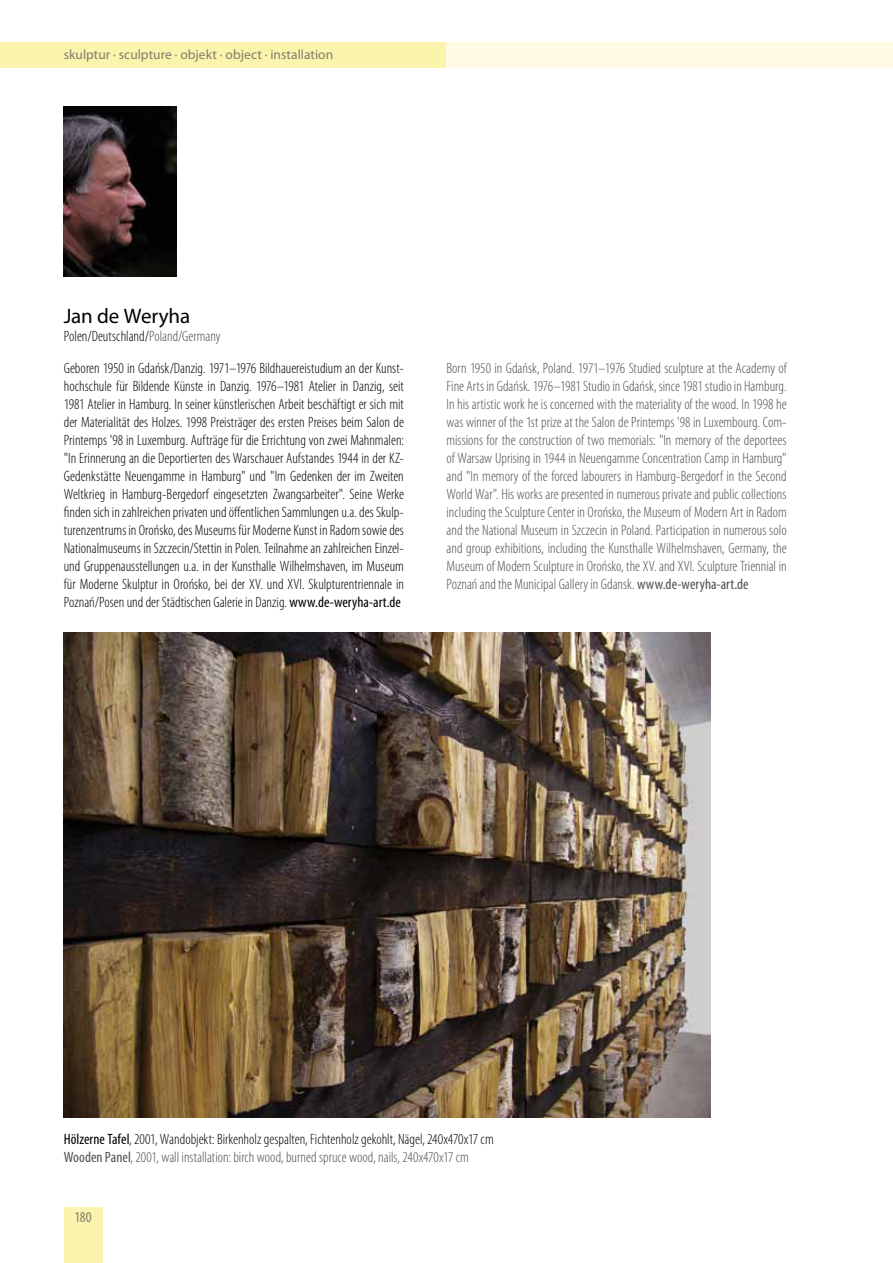
<style>
.page{position:relative;width:893px;height:1263px;background:#fff}
.page>*{position:absolute;margin:0;border:0;box-sizing:border-box;transform-origin:0 0}
.t1{font:21px "Myriad Pro";letter-spacing:-.01em;color:#000}
.t2{font:300 condensed 15px/18px "Myriad Pro";color:#000}
.t3{font:300 condensed 15px/18px "Myriad Pro";color:#504f53;text-align:justify}
.t4{font:condensed 15px "Myriad Pro";color:#847c6a}
.t5{font:13.5px "Myriad Pro";color:#847c6a}
.s1{color:#504f53}
.s2{font-weight:400}
.s3{font-weight:400;color:#504f53}
</style>
<div class="page">
<div style="left:0;top:43px;width:446px;height:25px;background:#fbf4ad"></div>
<div style="left:64px;top:1208px;width:38px;height:55px;background:#fbf4ad"></div>
<div style="left:446px;top:43px;width:447px;height:25px;background:#fefae3"></div>
<img style="left:64px;top:633px;width:646px;height:485px">
<img style="left:64px;top:106px;width:113px;height:170px">
<p class="t5" style="left:64px;top:46px;width:271px">skulptur · sculpture · objekt · object · installation</p>
<h1 class="t1" style="left:64px;top:303px;width:128px">Jan de Weryha</h1>
<p class="t2" style="left:64px;top:321px;width:342px;line-height:31.5px">Polen/Deutschland/<span class="s1">Poland/Germany<br></span>Geboren 1950 in Gdańsk/Danzig. 1971–1976 Bildhauereistudium an der Kunst-</p>
<p class="t2" style="left:64px;top:377px;width:342px;text-align:justify">hochschule für Bildende Künste in Danzig. 1976–1981 Atelier in Danzig, seit 1981 Atelier in Hamburg. In seiner künstlerischen Arbeit beschäftigt er sich mit der Materialität des Holzes. 1998 Preisträger des ersten Preises beim Salon de Printemps '98 in Luxemburg. Aufträge für die Errichtung von zwei Mahnmalen: "In Erinnerung an die Deportierten des Warschauer Aufstandes 1944 in der KZ-Gedenkstätte Neuengamme in Hamburg" und "Im Gedenken der im Zweiten Weltkrieg in Hamburg-Bergedorf eingesetzten Zwangsarbeiter". Seine Werke finden sich in zahlreichen privaten und öffentlichen Sammlungen u.a. des Skulp&shy;turenzentrums in Orońsko, des Museums für Moderne Kunst in Radom sowie des Nationalmuseums in Szczecin/Stettin in Polen. Teilnahme an zahlreichen Einzel&shy;und Gruppenausstellungen u.a. in der Kunsthalle Wilhelmshaven, im Museum für Moderne Skulptur in Orońsko, bei der XV. und XVI. Skulpturentriennale in Poznań/Posen und der Städtischen Galerie in Danzig. <span class="s2">www.de-weryha-art.de</span></p>
<p class="t3" style="left:446px;top:359px;width:342px">Born 1950 in Gdańsk, Poland. 1971–1976 Studied sculpture at the Academy of Fine Arts in Gdańsk. 1976–1981 Studio in Gdańsk, since 1981 studio in Hamburg.<br>In his artistic work he is concerned with the materiality of the wood. In 1998 he was winner of the 1st prize at the Salon de Printemps '98 in Luxembourg. Com&shy;missions for the construction of two memorials: "In memory of the deportees of Warsaw Uprising in 1944 in Neuengamme Concentration Camp in Hamburg" and "In memory of the forced labourers in Hamburg-Bergedorf in the Second World War". His works are presented in numerous private and public collections including the Sculpture Center in Orońsko, the Museum of Modern Art in Radom and the National Museum in Szczecin in Poland. Participation in numerous solo and group exhibitions, including the Kunsthalle Wilhelmshaven, Germany, the Museum of Modern Sculpture in Orońsko, the XV. and XVI. Sculpture Triennial in Poznań and the Municipal Gallery in Gdansk. <span class="s2">www.de-weryha-art.de</span></p>
<p class="t2" style="left:64px;top:1130px;width:431px"><span class="s2">Hölzerne Tafel</span>, 2001, Wandobjekt: Birkenholz gespalten, Fichtenholz gekohlt, Nägel, 240x470x17 cm<br><span class="s3">Wooden Panel</span><span class="s1">, 2001, wall installation: birch wood, burned spruce wood, nails, 240x470x17 cm</span></p>
<p class="t4" style="left:74px;top:1208px;width:19px">180</p>
</div>
